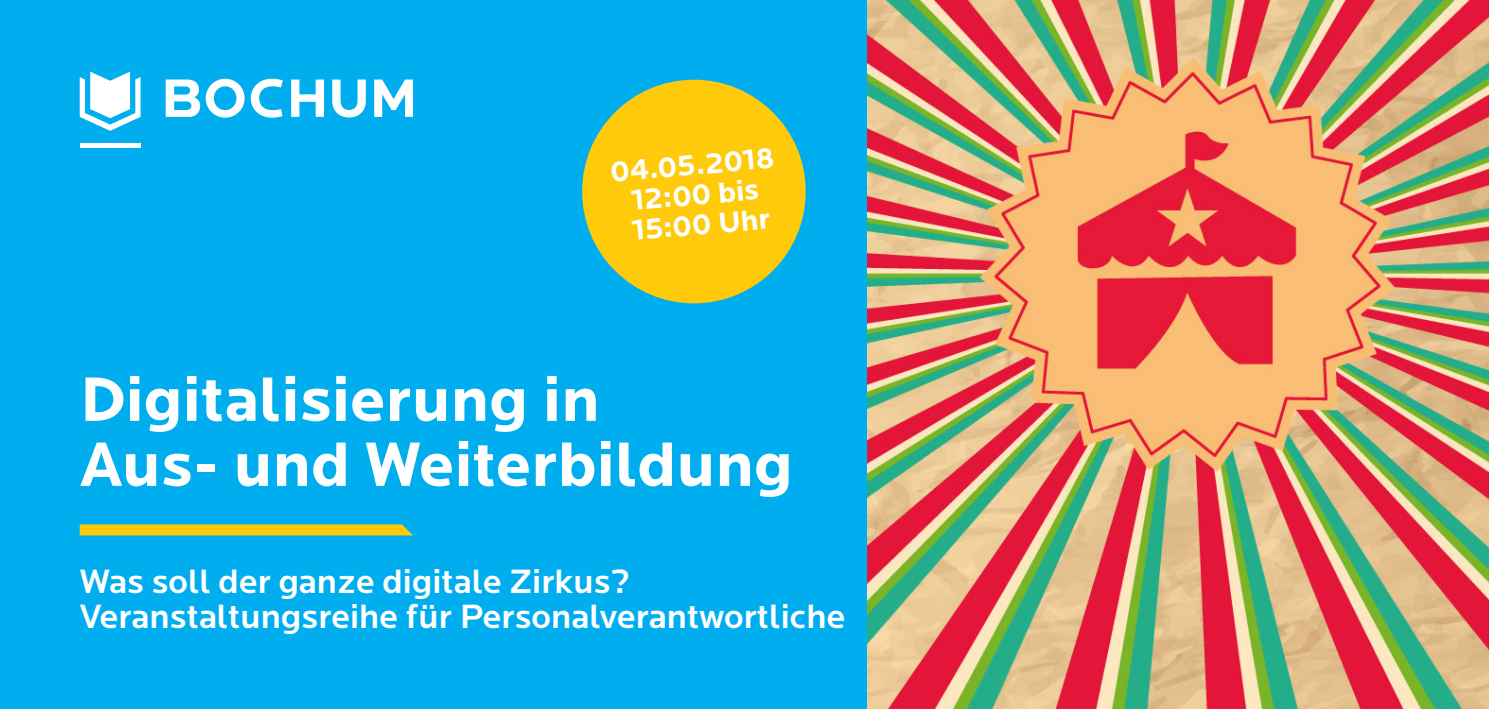
<style>
.page{position:relative;width:1489px;height:709px;background:#fff}
.page>*{position:absolute;margin:0;border:0;box-sizing:border-box;transform-origin:0 0}
.t1{font:700 65px/65px "Locator";color:#fff}
.t2{font:500 35px/35px "Locator";color:#fff}
.t3{font:700 30px/30px "Locator";color:#fff;text-align:center}
</style>
<div class="page">
<div style="left:0;top:0;width:867px;height:709px;background:#00aeef"></div>
<img style="left:867px;top:0;width:621px;height:709px">
<div style="left:582px;top:80px;width:223px;height:223px;background:#feca0a;border-radius:50%"></div>
<svg style="left:80px;top:524px;width:333px;height:11px;background:#efc817"></svg>
<svg style="left:166px;top:79px;width:247px;height:39px"></svg>
<div style="left:80px;top:143px;width:60px;height:5px;background:#fff"></div>
<svg style="left:80px;top:72px;width:60px;height:59px"></svg>
<p class="t3" style="left:609px;top:158px;width:166px;rotate:-5deg">04.05.2018<br>12:00 bis<br>15:00 Uhr</p>
<h1 class="t1" style="left:80px;top:368px;width:714px">Digitalisierung in<br>Aus- und Weiterbildung</h1>
<p class="t2" style="left:80px;top:564px;width:767px">Was soll der ganze digitale Zirkus?<br>Veranstaltungsreihe für Personalverantwortliche</p>
</div>
